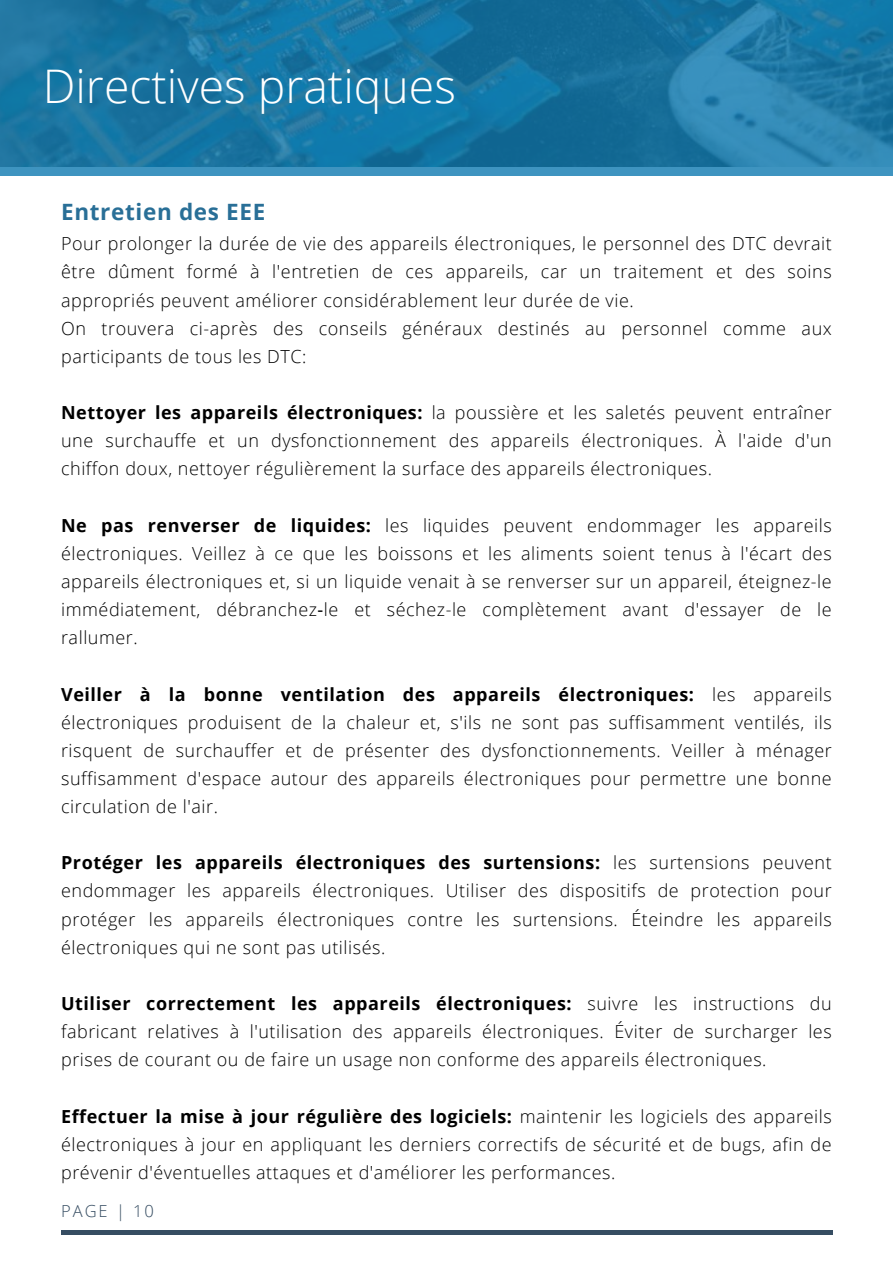
<style>
.page{position:relative;width:893px;height:1264px;background:#fff}
.page>*{position:absolute;margin:0;border:0;box-sizing:border-box;transform-origin:0 0}
.t1{font:300 46.35px "Open Sans";color:#fff}
.t2{font:700 22.5px "Open Sans";letter-spacing:.03em;color:#296f97}
.t3{font:300 18px/28.2px "Open Sans";letter-spacing:.03em;color:#000;text-align:justify}
.t4{font:300 16.5px "Open Sans";letter-spacing:.12em;color:#364d62}
.s1{font-weight:700}
.s2{font-family:"Noto Sans";font-weight:400}
</style>
<div class="page">
<hr style="left:61px;top:1230px;width:771px;height:3px;background:#364d62">
<svg style="left:0;top:0;width:892px;height:176px;background:#1c77a4"></svg>
<h1 class="t1" style="left:43px;top:53px;width:414px">Directives pratiques</h1>
<p class="t2" style="left:61px;top:196px;width:206px">Entretien des EEE</p>
<p class="t3" style="left:61px;top:229px;width:772px;text-align:left">Pour prolonger la durée de vie des appareils électroniques, le personnel des DTC devrait être dûment formé à l'entretien de ces appareils, car un traitement et des soins appropriés peuvent améliorer considérablement leur durée de vie.<br>On trouvera ci-après des conseils généraux destinés au personnel comme aux participants de tous les DTC:</p>
<p class="t3" style="left:61px;top:398px;width:772px"><span class="s1">Nettoyer les appareils électroniques:</span> la poussière et les saletés peuvent entraîner une surchauffe et un dysfonctionnement des appareils électroniques. À l'aide d'un chiffon doux, nettoyer régulièrement la surface des appareils électroniques.</p>
<p class="t3" style="left:61px;top:510px;width:772px"><span class="s1">Ne pas renverser de liquides:</span> les liquides peuvent endommager les appareils électroniques. Veillez à ce que les boissons et les aliments soient tenus à l'écart des appareils électroniques et, si un liquide venait à se renverser sur un appareil, éteignez-le immédiatement, débranchez<span class="s2">‑</span>le et séchez-le complètement avant d'essayer de le rallumer.</p>
<p class="t3" style="left:61px;top:679px;width:772px"><span class="s1">Veiller à la bonne ventilation des appareils électroniques:</span> les appareils électroniques produisent de la chaleur et, s'ils ne sont pas suffisamment ventilés, ils risquent de surchauffer et de présenter des dysfonctionnements. Veiller à ménager suffisamment d'espace autour des appareils électroniques pour permettre une bonne circulation de l'air.</p>
<p class="t3" style="left:61px;top:848px;width:772px"><span class="s1">Protéger les appareils électroniques des surtensions:</span> les surtensions peuvent endommager les appareils électroniques. Utiliser des dispositifs de protection pour protéger les appareils électroniques contre les surtensions. Éteindre les appareils électroniques qui ne sont pas utilisés.</p>
<p class="t3" style="left:61px;top:988px;width:772px"><span class="s1">Utiliser correctement les appareils électroniques:</span> suivre les instructions du fabricant relatives à l'utilisation des appareils électroniques. Éviter de surcharger les prises de courant ou de faire un usage non conforme des appareils électroniques.</p>
<p class="t3" style="left:61px;top:1101px;width:772px"><span class="s1">Effectuer la mise à jour régulière des logiciels:</span> maintenir les logiciels des appareils électroniques à jour en appliquant les derniers correctifs de sécurité et de bugs, afin de prévenir d'éventuelles attaques et d'améliorer les performances.</p>
<p class="t4" style="left:61px;top:1199px;width:94px">PAGE | 10</p>
</div>
